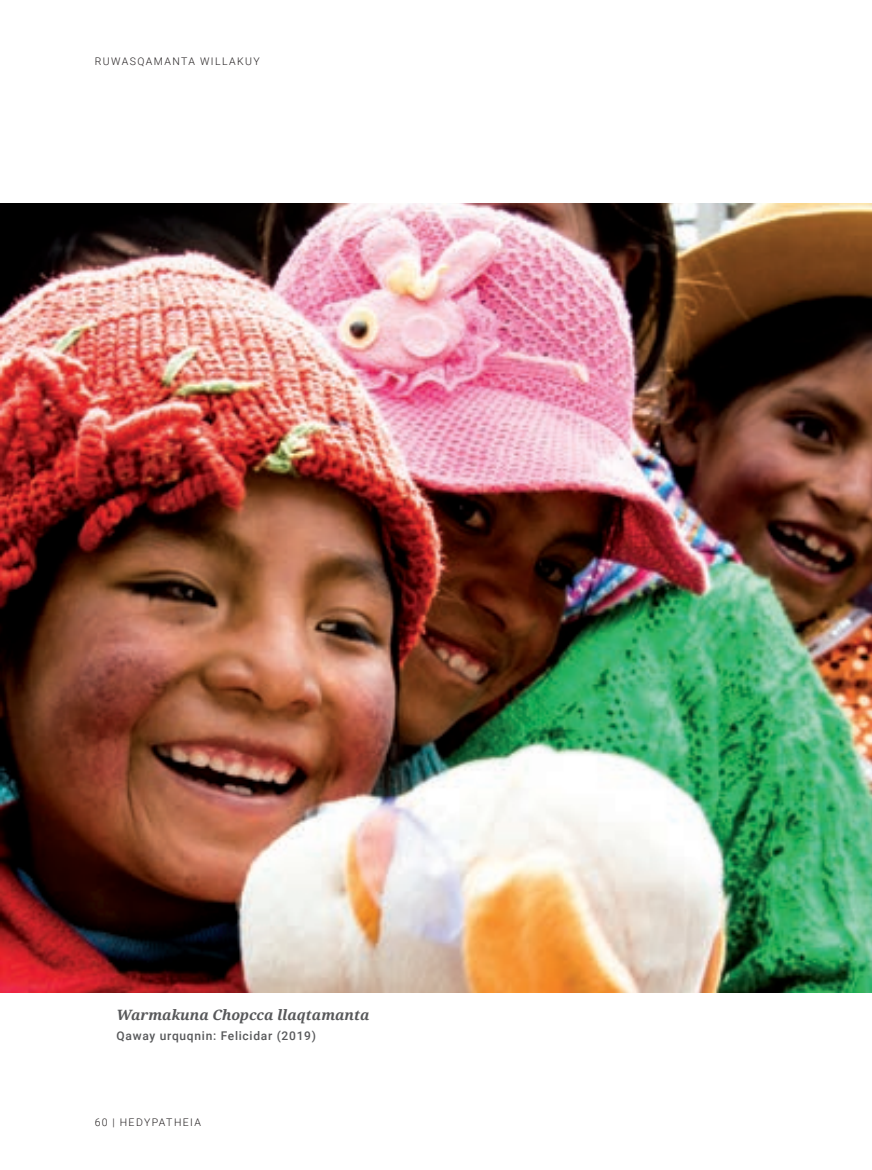
<style>
.page{position:relative;width:872px;height:1170px;background:#fff}
.page>*{position:absolute;margin:0;border:0;box-sizing:border-box;transform-origin:0 0}
.t1{font:italic 700 14.25px "Noto Serif";color:#57585a}
.t2{font:500 12px "Roboto";letter-spacing:.06em;color:#57585a}
.t3{font:300 10.5px "Roboto";letter-spacing:.135em;color:#231f20}
</style>
<div class="page">
<img style="left:0;top:204px;width:872px;height:788px">
<p class="t3" style="left:95px;top:54px;width:166px">RUWASQAMANTA WILLAKUY</p>
<h1 class="t1" style="left:117px;top:1005px;width:254px">Warmakuna Chopcca llaqtamanta</h1>
<p class="t2" style="left:117px;top:1027px;width:201px">Qaway urquqnin: Felicidar (2019)</p>
<p class="t3" style="left:95px;top:1114px;width:108px">60 | HEDYPATHEIA</p>
</div>
